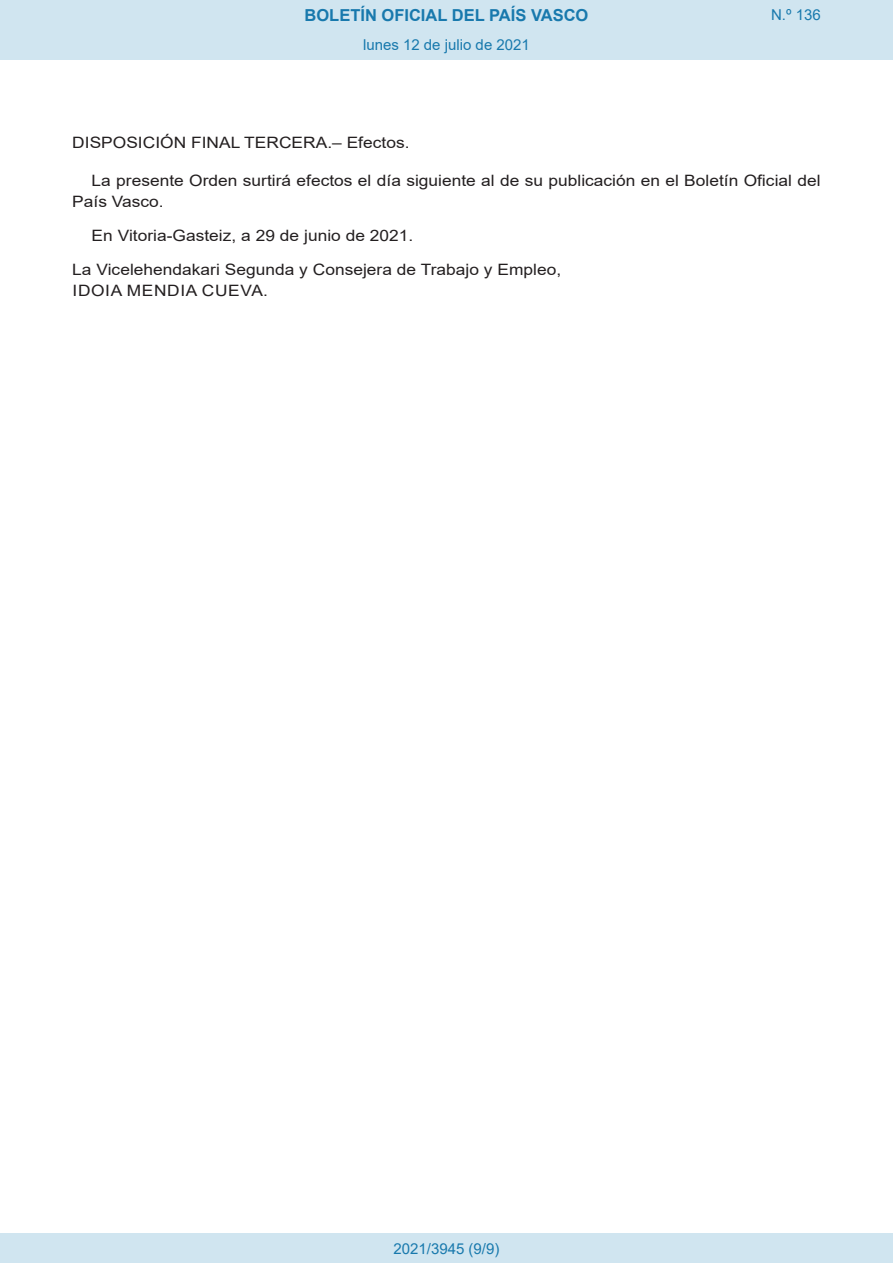
<style>
.page{position:relative;width:893px;height:1263px;background:#fff}
.page>*{position:absolute;margin:0;border:0;box-sizing:border-box;transform-origin:0 0}
.t1{font:700 16.5px "Arial";color:#1879ad}
.BOPVDetalle{font:15.6px/21px "Arial";color:#231f20;scale:1.11 1}
.BOPVFirmaPuesto{font:15.6px "Arial";color:#231f20;scale:1.11 1}
.BOPVFirmaLugFec{font:15.6px "Arial";color:#231f20;scale:1.11 1}
.BOPVDisposicionTitul{font:15.6px "Arial";color:#231f20;scale:1.11 1}
.BOPVFirmaNombre{font:15.6px "Arial";letter-spacing:.035em;color:#231f20;scale:1.11 1}
.Paginacion_Centro{font:15px "Arial";color:#1879ad}
</style>
<div class="page">
<div style="left:0;top:0;width:893px;height:60px;background:#d0e5f0"></div>
<div style="left:0;top:1233px;width:893px;height:30px;background:#d0e5f0"></div>
<p class="t1" style="left:305px;top:3px;width:285px">BOLETÍN OFICIAL DEL PAÍS VASCO</p>
<p class="Paginacion_Centro" style="left:363px;top:35px;width:168px">lunes 12 de julio de 2021</p>
<p class="Paginacion_Centro" style="left:771px;top:5px;width:51px">N.º 136</p>
<p class="BOPVDisposicionTitul" style="left:72px;top:132px;width:305px">DISPOSICIÓN FINAL TERCERA.– Efectos.</p>
<p class="BOPVDetalle" style="left:72px;top:170px;width:676px;text-indent:19px">La presente Orden surtirá efectos el día siguiente al de su publicación en el Boletín Oficial del<br>País Vasco.</p>
<p class="BOPVFirmaLugFec" style="left:92px;top:225px;width:291px">En Vitoria-Gasteiz, a 29 de junio de 2021.</p>
<p class="BOPVFirmaPuesto" style="left:72px;top:258px;width:442px">La Vicelehendakari Segunda y Consejera de Trabajo y Empleo,</p>
<p class="BOPVFirmaNombre" style="left:73px;top:279px;width:178px">IDOIA MENDIA CUEVA.</p>
<p class="Paginacion_Centro" style="left:393px;top:1238px;width:107px">2021/3945 (9/9)</p>
</div>
